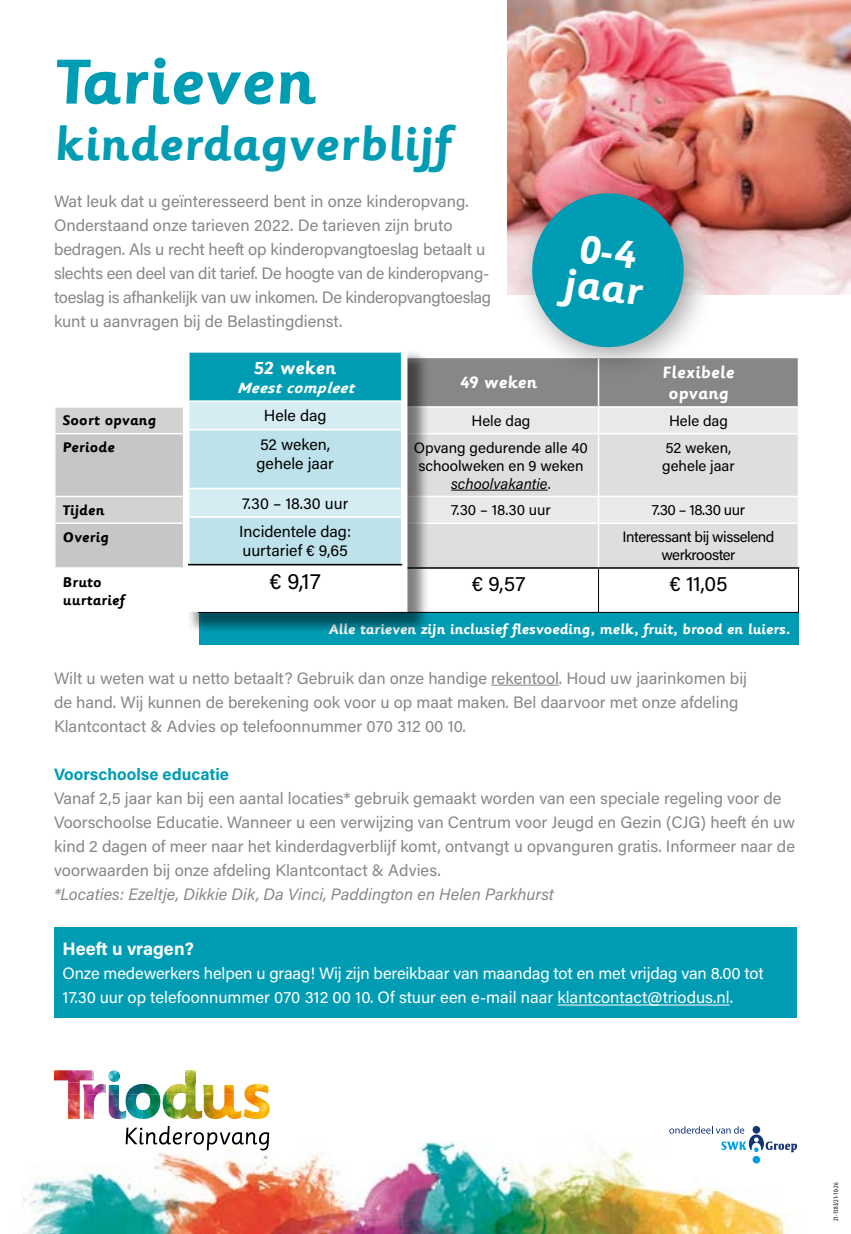
<style>
.page{position:relative;width:851px;height:1234px;background:#fff}
.page>*{position:absolute;margin:0;border:0;box-sizing:border-box;transform-origin:0 0}
.t1{font:700 68.7px "Sassoon Primary Com";color:#009cb4}
.t2{font:700 49.35px "Sassoon Primary Com";color:#009cb4}
.t3{font:700 42.3px/35.7px "Sassoon Primary Com";color:#fff}
.t4{font:22.35px "Acumin Pro";color:#000}
.t5{font:21px "Acumin Pro";letter-spacing:.005em;color:#000}
.t6{font:700 18.75px "Sassoon Primary Com";color:#fff}
.t7{font:700 18px "Acumin Pro";color:#fff}
.t8{font:700 17.7px/21.1px "Sassoon Primary Com";color:#fff;text-align:center}
.t9{font:16.5px/24px "Acumin Pro";color:#878787}
.t10{font:16.5px/24px "Acumin Pro";letter-spacing:-.005em;color:#fff}
.t11{font:italic 16.5px "Acumin Pro";color:#878787}
.t12{font:700 16.5px "Acumin Pro";color:#009cb4}
.t13{font:15.9px/28.5px "Acumin Pro";color:#000}
.t14{font:italic 700 15.9px "Sassoon Primary Com";color:#fff}
.t15{font:15px/18px "Acumin Pro";color:#000}
.t16{font:700 15px "Sassoon Primary Com";letter-spacing:-.01em;color:#fff}
.t17{font:700 15px/18px "Sassoon Primary Com";color:#000}
.t18{font:15px/18px "Acumin Pro";letter-spacing:-.03em;color:#000;text-align:center}
.t19{font:italic 700 15px "Sassoon Primary Com";color:#fff}
.t20{font:condensed 6.75px "Myriad Pro";color:#000}
.s1{font-style:italic}
</style>
<div class="page">
<svg style="left:670px;top:1126px;width:90px;height:3px"></svg>
<svg style="left:430px;top:568px;width:368px;height:44px"></svg>
<div style="left:198px;top:612px;width:600px;height:33px;background:#009cb4"></div>
<hr style="left:598px;top:567px;width:201px;height:1px;background:#000">
<hr style="left:598px;top:568px;width:1px;height:44px;background:#000">
<hr style="left:798px;top:568px;width:1px;height:44px;background:#000">
<hr style="left:398px;top:612px;width:200px;height:1px;background:#000">
<hr style="left:598px;top:612px;width:200px;height:1px;background:#000">
<div style="left:54px;top:927px;width:742px;height:90px;background:#009cb4"></div>
<hr style="left:557px;top:1004px;width:172px;height:1px;background:#fff">
<hr style="left:491px;top:684px;width:68px;height:1px;background:#878787">
<img style="left:508px;top:0;width:342px;height:294px">
<div style="left:510px;top:171px;width:207px;height:210px;background:#000;opacity:.4"></div>
<svg style="left:527px;top:189px;width:161px;height:162px;background:#3d9daf"></svg>
<img style="left:21px;top:1129px;width:776px;height:104px">
<img style="left:54px;top:1070px;width:66px;height:12px">
<svg style="left:186px;top:1070px;width:9px;height:12px"></svg>
<img style="left:68px;top:1082px;width:34px;height:12px">
<img style="left:105px;top:1083px;width:38px;height:11px">
<img style="left:181px;top:1082px;width:32px;height:12px">
<img style="left:257px;top:1083px;width:12px;height:26px">
<svg style="left:84px;top:1094px;width:11px;height:12px"></svg>
<svg style="left:126px;top:1094px;width:11px;height:12px"></svg>
<img style="left:186px;top:1094px;width:27px;height:12px">
<svg style="left:244px;top:1091px;width:11px;height:8px"></svg>
<img style="left:68px;top:1106px;width:26px;height:12px">
<img style="left:109px;top:1106px;width:34px;height:12px">
<svg style="left:163px;top:1094px;width:11px;height:21px"></svg>
<img style="left:181px;top:1106px;width:38px;height:12px">
<svg style="left:219px;top:1106px;width:6px;height:12px"></svg>
<svg style="left:126px;top:1125px;width:143px;height:25px"></svg>
<div style="left:187px;top:350px;width:243px;height:284px;background:#000;opacity:.5"></div>
<div style="left:189px;top:352px;width:212px;height:49px;background:#009cb4"></div>
<div style="left:189px;top:564px;width:212px;height:42px;background:#fff"></div>
<svg style="left:55px;top:357px;width:743px;height:211px;background:#c0d0d3"></svg>
<hr style="left:188px;top:516px;width:214px;height:1px;background:#fff">
<hr style="left:188px;top:563px;width:214px;height:2px;background:#000">
<h1 class="t1" style="left:54px;top:43px;width:263px">Tarieven</h1>
<h2 class="t2" style="left:54px;top:116px;width:398px">kinderdagverblijf</h2>
<p class="t9" style="left:54px;top:189px;width:439px">Wat leuk dat u geïnteresseerd bent in onze kinderopvang.<br>Onderstaand onze tarieven 2022. De tarieven zijn bruto bedragen. Als u recht heeft op kinderopvangtoeslag betaalt u slechts een deel van dit tarief. De hoogte van de kinderopvang&shy;toeslag is afhankelijk van uw inkomen. De kinderopvangtoeslag kunt u aanvragen bij de Belastingdienst.</p>
<h3 class="t3" style="left:570px;top:229px;width:80px;rotate:7deg">0-4 jaar</h3>
<p class="t6" style="left:254px;top:357px;width:83px">52 weken</p>
<p class="t14" style="left:237px;top:378px;width:123px">Meestcompleet</p>
<p class="t13" style="left:260px;top:401px;width:72px">Hele dag<br>52 weken,</p>
<p class="t13" style="left:256px;top:448px;width:79px">gehele jaar</p>
<p class="t13" style="left:239px;top:488px;width:113px">7.30 – 18.30 uur<br>Incidentele dag:</p>
<p class="t13" style="left:242px;top:535px;width:107px">uurtarief € 9,65</p>
<h3 class="t4" style="left:269px;top:566px;width:53px">€ 9,17</h3>
<p class="t8" style="left:460px;top:372px;width:78px">49 weken</p>
<p class="t8" style="left:662px;top:362px;width:73px">Flexibele opvang</p>
<p class="t8" style="left:260px;top:362px;width:78px">52 weken</p>
<p class="t19" style="left:244px;top:382px;width:115px">Meestcompleet</p>
<p class="t17" style="left:63px;top:412px;width:95px">Soort opvang</p>
<p class="t15" style="left:269px;top:411px;width:60px">Hele dag</p>
<p class="t15" style="left:471px;top:411px;width:60px">Hele dag</p>
<p class="t15" style="left:669px;top:411px;width:60px">Hele dag</p>
<p class="t17" style="left:63px;top:438px;width:53px">Periode</p>
<p class="t15" style="left:262px;top:437px;width:74px">52 weken, gehele jaar</p>
<p class="t15" style="left:414px;top:437px;width:175px;text-align:center">Opvang gedurende alle 40 schoolweken en 9 weken <span class="s1">schoolvakantie</span>.</p>
<p class="t15" style="left:662px;top:437px;width:74px">52 weken, gehele jaar</p>
<p class="t17" style="left:63px;top:501px;width:43px">Tijden</p>
<p class="t15" style="left:257px;top:500px;width:84px">7.30 – 18.30u</p>
<p class="t15" style="left:451px;top:500px;width:101px">7.30 – 18.30 uur</p>
<p class="t15" style="left:651px;top:500px;width:95px">7.30 – 18.30 uur</p>
<p class="t17" style="left:63px;top:528px;width:48px">Overig</p>
<p class="t15" style="left:246px;top:527px;width:107px">Incidentele dag: uurtarief € 8,75</p>
<p class="t18" style="left:622px;top:527px;width:153px">Interessant bij wisselend werkrooster</p>
<p class="t17" style="left:63px;top:572px;width:63px">Bruto uurtarief</p>
<p class="t5" style="left:270px;top:569px;width:57px">€ 8,83</p>
<p class="t5" style="left:471px;top:569px;width:55px">€ 9,57</p>
<p class="t5" style="left:669px;top:569px;width:60px">€ 11,05</p>
<p class="t16" style="left:329px;top:620px;width:463px">Alle tarieven zijn inclusief flesvoeding, melk, fruit, brood en luiers.</p>
<p class="t9" style="left:54px;top:665px;width:694px">Wilt u weten wat u netto betaalt? Gebruik dan onze handige rekentool. Houd uw jaarinkomen bij de hand. Wij kunnen de berekening ook voor u op maat maken. Bel daarvoor met onze afdeling<br>Klantcontact &amp; Advies op telefoonnummer 070 312 00 10.</p>
<p class="t12" style="left:54px;top:762px;width:176px">Voorschoolse educatie</p>
<p class="t9" style="left:54px;top:785px;width:742px">Vanaf 2,5 jaar kan bij een aantal locaties* gebruik gemaakt worden van een speciale regeling voor de Voorschoolse Educatie. Wanneer u een verwijzing van Centrum voor Jeugd en Gezin (CJG) heeft én uw kind 2 dagen of meer naar het kinderdagverblijf komt, ontvangt u opvanguren gratis. Informeer naar de voorwaarden bij onze afdeling Klantcontact &amp; Advies.</p>
<p class="t11" style="left:54px;top:882px;width:501px">*Locaties: Ezeltje, Dikkie Dik, Da Vinci, Paddington en Helen Parkhurst</p>
<p class="t7" style="left:63px;top:936px;width:133px">Heeft u vragen?</p>
<p class="t10" style="left:63px;top:960px;width:702px">Onze medewerkers helpen u graag! Wij zijn bereikbaar van maandag tot en met vrijdag van 8.00 tot<br>17.30 uur op telefoonnummer 070 312 00 10. Of stuur een e-mail naar klantcontact@triodus.nl.</p>
<p class="t20" style="left:831px;top:1220px;width:40px;rotate:-90deg">21-1383/21-10-26</p>
</div>
